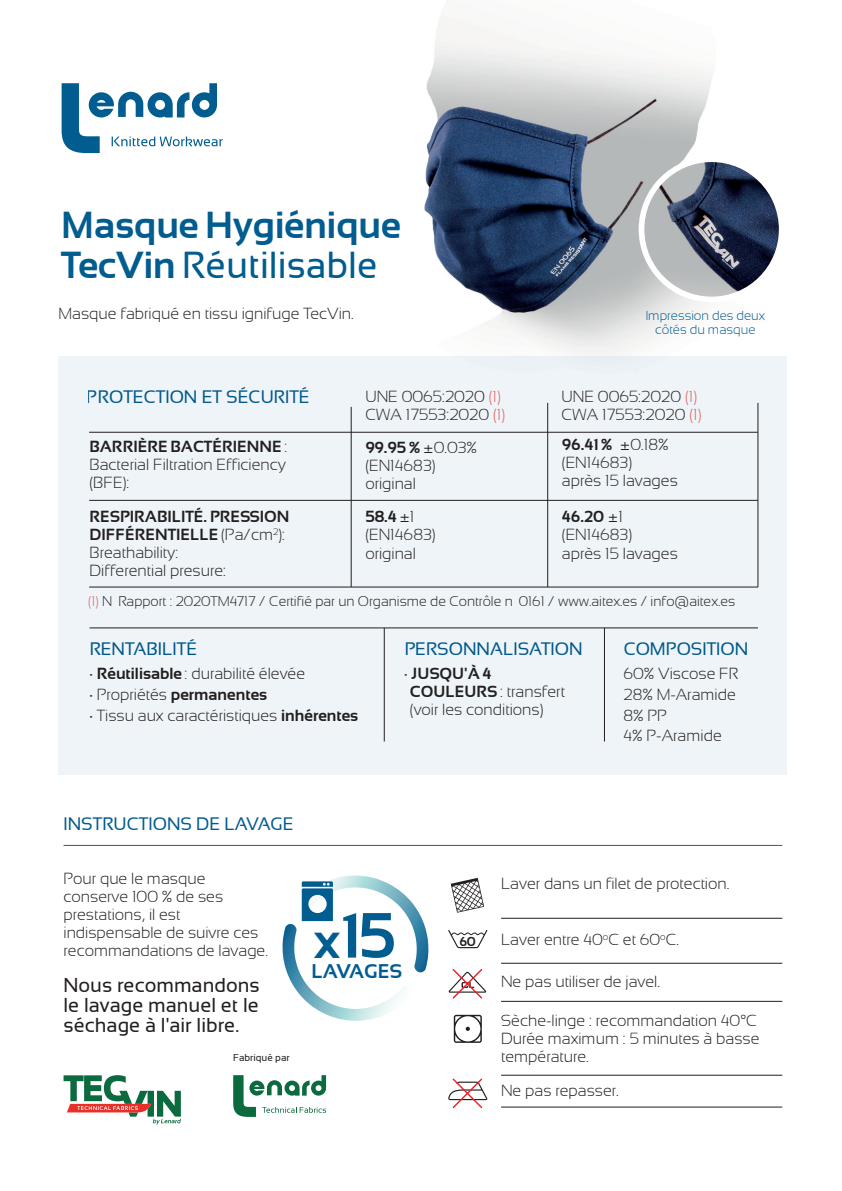
<style>
.page{position:relative;width:842px;height:1191px;background:#fff}
.page>*{position:absolute;margin:0;border:0;box-sizing:border-box;transform-origin:0 0}
.t1{font:700 63.8px "Sansation";color:#015c90}
.t2{font:700 49.2px "Sansation";color:#015c90}
.t3{font:700 37.4px/40.6px "Sansation";color:#015c90}
.t4{font:20px/20px "Sansation";color:#231f20;text-align:justify}
.t5{font:700 19.8px "Sansation";color:#015c90}
.t6{font:18px "Sansation";color:#015c90}
.t7{font:300 16px/18px "Sansation";color:#231f20}
.t8{font:300 14px "Sansation";color:#231f20}
.t9{font:300 13px/14px "Sansation";color:#015c90;text-align:center}
.t10{font:700 13px "Sansation";color:#231f20}
.t11{font:9.8px "Sansation";color:#231f20}
.s1{font-weight:400}
.s2{font-weight:700}
.s3{color:#dd5f60}
.s4{font-family:"Helvetica"}
</style>
<div class="page">
<img style="left:424px;top:14px;width:289px;height:342px">
<img style="left:641px;top:159px;width:141px;height:140px;border-radius:70px">
<div style="left:639px;top:156px;width:145px;height:146px;border:6px solid #fff;border-radius:50%"></div>
<div style="left:59px;top:356px;width:728px;height:419px;background:#eef4f7"></div>
<hr style="left:64px;top:845px;width:718px;height:1px;background:#225f78">
<hr style="left:758px;top:403px;width:1px;height:184px;background:#231f20">
<hr style="left:89px;top:627px;width:669px;height:1px;background:#231f20">
<hr style="left:89px;top:500px;width:669px;height:1px;background:#231f20">
<hr style="left:89px;top:432px;width:669px;height:1px;background:#231f20">
<hr style="left:89px;top:586px;width:669px;height:1px;background:#231f20">
<hr style="left:547px;top:403px;width:1px;height:184px;background:#231f20">
<hr style="left:351px;top:407px;width:1px;height:180px;background:#231f20">
<hr style="left:384px;top:628px;width:1px;height:113px;background:#231f20">
<hr style="left:604px;top:628px;width:1px;height:113px;background:#231f20">
<hr style="left:501px;top:918px;width:281px;height:1px;background:#231f20">
<hr style="left:501px;top:963px;width:281px;height:1px;background:#231f20">
<hr style="left:501px;top:1001px;width:281px;height:1px;background:#231f20">
<hr style="left:501px;top:1074px;width:281px;height:1px;background:#231f20">
<hr style="left:501px;top:1106px;width:281px;height:1px;background:#231f20">
<svg style="left:448px;top:930px;width:39px;height:18px"></svg>
<svg style="left:454px;top:1014px;width:28px;height:28px"></svg>
<svg style="left:451px;top:877px;width:33px;height:35px"></svg>
<svg style="left:64px;top:1075px;width:117px;height:49px"></svg>
<svg style="left:233px;top:1075px;width:93px;height:41px"></svg>
<svg style="left:449px;top:969px;width:37px;height:30px"></svg>
<svg style="left:448px;top:1078px;width:39px;height:31px"></svg>
<svg style="left:283px;top:875px;width:145px;height:145px"></svg>
<svg style="left:62px;top:83px;width:161px;height:70px"></svg>
<h3 class="t3" style="left:61px;top:204px;width:341px">Masque Hygiénique<br>TecVin <span class="s1">Réutilisable</span></h3>
<p class="t7" style="left:59px;top:305px;width:297px">Masque fabriqué en tissu ignifuge TecVin.</p>
<p class="t9" style="left:646px;top:309px;width:121px">Impression des deux côtés du masque</p>
<p class="t6" style="left:87px;top:386px;width:224px">PROTECTION ET SÉCURITÉ</p>
<p class="t7" style="left:89px;top:438px;width:200px;text-align:justify"><span class="s2">BARRIÈRE BACTÉRIENNE</span> :<br>Bacterial Filtration Efficiency (BFE):</p>
<p class="t7" style="left:365px;top:388px;width:141px">UNE 0065:2020 <span class="s3">(1)<br></span>CWA 17553:2020 <span class="s3">(1)</span></p>
<p class="t7" style="left:365px;top:438px;width:113px"><span class="s2">99.95 %</span> <span class="s4">±</span>0.03% (EN14683) original</p>
<p class="t7" style="left:562px;top:435px;width:117px"><span class="s2">96.41 %</span> <span class="s4">±</span>0.18% (EN14683)<br>après 15 lavages</p>
<p class="t7" style="left:562px;top:388px;width:141px">UNE 0065:2020 <span class="s3">(1)<br></span>CWA 17553:2020 <span class="s3">(1)</span></p>
<p class="t7" style="left:89px;top:507px;width:202px"><span class="s2">RESPIRABILITÉ. PRESSION<br>DIFFÉRENTIELLE</span> (Pa/cm<sup>2</sup>):<br>Breathability:<br>Differential presure:</p>
<p class="t7" style="left:365px;top:508px;width:72px"><span class="s2">58.4</span> <span class="s4">±</span>1 (EN14683) original</p>
<p class="t7" style="left:562px;top:508px;width:117px"><span class="s2">46.20</span> <span class="s4">±</span>1 (EN14683)<br>après 15 lavages</p>
<p class="t8" style="left:88px;top:593px;width:648px"><span class="s3">(1)</span> Nº Rapport : 2020TM4717 / Certifié par un Organisme de Contrôle nº 0161 / www.aitex.es / info@aitex.es</p>
<p class="t6" style="left:89px;top:639px;width:109px">RENTABILITÉ</p>
<p class="t7" style="left:89px;top:663px;width:270px;line-height:20.8px">· <span class="s2">Réutilisable</span> : durabilité élevée<br>· Propriétés <span class="s2">permanentes<br></span>· Tissu aux caractéristiques <span class="s2">inhérentes</span></p>
<p class="t6" style="left:64px;top:813px;width:232px">INSTRUCTIONS DE LAVAGE</p>
<p class="t6" style="left:404px;top:639px;width:180px">PERSONNALISATION</p>
<p class="t6" style="left:623px;top:639px;width:126px">COMPOSITION</p>
<p class="t7" style="left:410px;top:664px;width:156px;text-indent:-6px">· <span class="s2">JUSQU'À 4<br>COULEURS</span> : transfert (voir les conditions)</p>
<p class="t7" style="left:623px;top:663px;width:116px;line-height:20.8px">60% Viscose FR<br>28% M-Aramide<br>8% PP<br>4% P-Aramide</p>
<p class="t7" style="left:64px;top:869px;width:206px">Pour que le masque conserve 100 % de ses prestations, il est indispensable de suivre ces recommandations de lavage.</p>
<p class="t4" style="left:64px;top:975px;width:198px">Nous recommandons le lavage manuel et le séchage à l'air libre.</p>
<p class="t11" style="left:233px;top:1052px;width:58px">Fabriqué par</p>
<h1 class="t1" style="left:340px;top:899px;width:56px">15</h1>
<p class="t5" style="left:312px;top:959px;width:92px">LAVAGES</p>
<h2 class="t2" style="left:314px;top:912px;width:27px">x</h2>
<p class="t10" style="left:459px;top:933px;width:18px">60</p>
<p class="t7" style="left:501px;top:874px;width:230px">Laver dans un filet de protection.</p>
<p class="t7" style="left:501px;top:931px;width:180px">Laver entre 40<sup>o</sup>C et 60<sup>o</sup>C.</p>
<p class="t7" style="left:501px;top:972px;width:160px">Ne pas utiliser de javel.</p>
<p class="t7" style="left:501px;top:1011px;width:260px">Sèche-linge : recommandation 40°C<br>Durée maximum : 5 minutes à basse température.</p>
<p class="t7" style="left:501px;top:1081px;width:119px">Ne pas repasser.</p>
</div>
